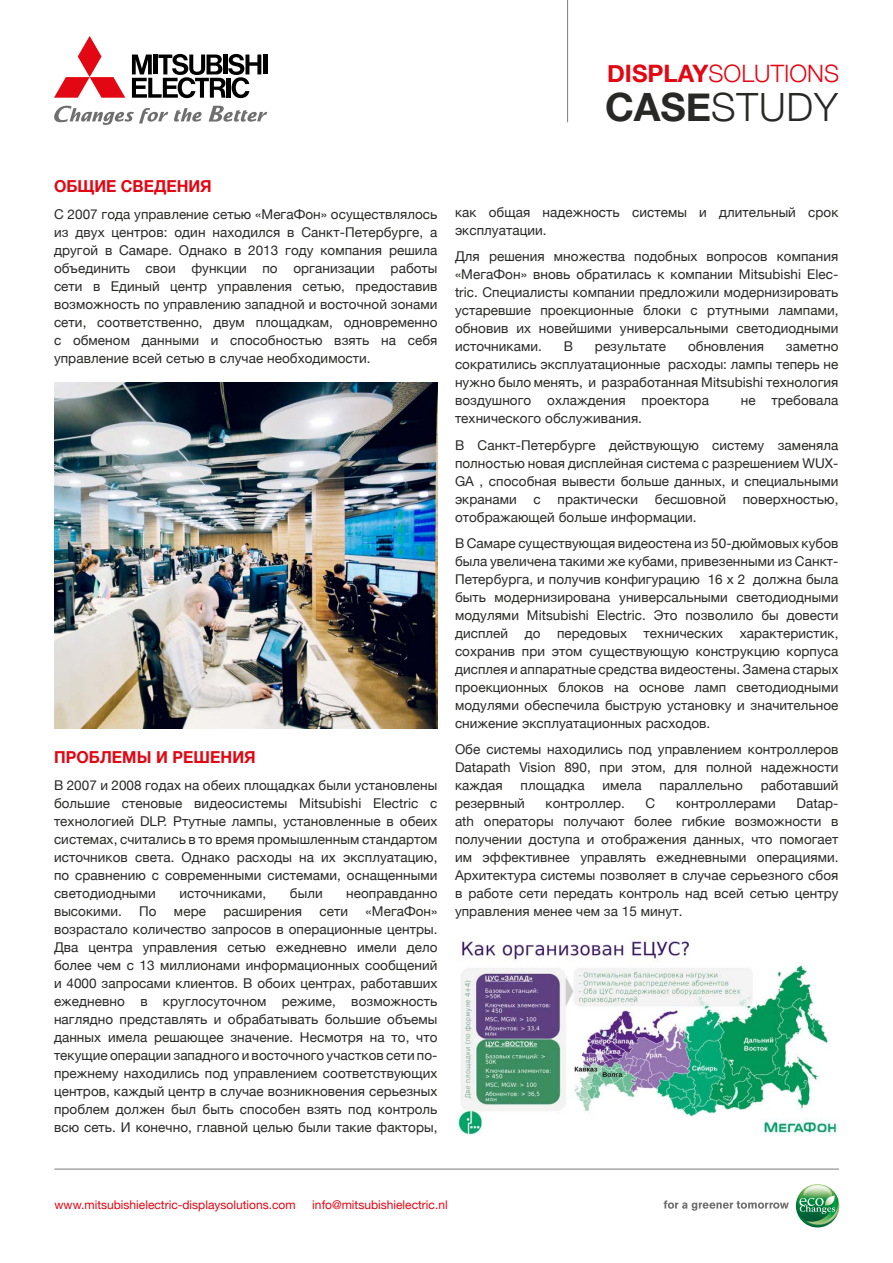
<style>
.page{position:relative;width:893px;height:1263px;background:#fff}
.page>*{position:absolute;margin:0;border:0;box-sizing:border-box;transform-origin:0 0}
.t1{font:300 39px "Helvetica Neue";letter-spacing:.02em;color:#282827}
.t2{font:300 24px "Helvetica Neue";color:#e30613}
.t3{font:700 16.5px "Helvetica Neue";letter-spacing:.005em;color:#e30613;scale:.96 1}
.t4{font:13.5px/18px "Helvetica Neue";letter-spacing:.005em;color:#282827;text-align:justify}
.t5{font:12px "Helvetica Neue";color:#e30613}
.s1{font-weight:700}
</style>
<div class="page">
<hr style="left:567px;top:0;width:1px;height:122px;background:#7c7b7b">
<svg style="left:209px;top:106px;width:58px;height:16px"></svg>
<svg style="left:54px;top:106px;width:114px;height:19px"></svg>
<svg style="left:174px;top:108px;width:28px;height:14px"></svg>
<svg style="left:54px;top:36px;width:71px;height:62px"></svg>
<hr style="left:263px;top:55px;width:4px;height:19px;background:#000">
<svg style="left:132px;top:54px;width:129px;height:44px"></svg>
<hr style="left:54px;top:1169px;width:785px;height:1px;background:#7c7b7b">
<svg style="left:664px;top:1200px;width:125px;height:11px"></svg>
<img style="left:796px;top:1184px;width:43px;height:43px;border-radius:22px">
<svg style="left:799px;top:1195px;width:36px;height:19px"></svg>
<img style="left:54px;top:383px;width:383px;height:346px">
<img style="left:456px;top:936px;width:382px;height:200px">
<h2 class="t2" style="left:607px;top:54px;width:234px"><span class="s1">DISPLAY</span>SOLUTIONS</h2>
<h1 class="t1" style="left:605px;top:76px;width:234px"><span class="s1">CASE</span>STUDY</h1>
<p class="t3" style="left:54px;top:174px;width:166px">ОБЩИЕ СВЕДЕНИЯ</p>
<p class="t4" style="left:54px;top:206px;width:385px">С 2007 года управление сетью «МегаФон» осуществлялось из двух центров: один находился в Санкт-Петербурге, а другой в Самаре. Однако в 2013 году компания решила объединить свои функции по организации работы сети в Единый центр управления сетью, предоставив возможность по управлению западной и восточной зонами сети, соответственно, двум площадкам, одновременно с обменом данными и способностью взять на себя управление всей сетью в случае необходимости.</p>
<p class="t3" style="left:54px;top:745px;width:212px">ПРОБЛЕМЫ И РЕШЕНИЯ</p>
<p class="t4" style="left:54px;top:777px;width:385px">В 2007 и 2008 годах на обеих площадках были установлены большие стеновые видеосистемы Mitsubishi Electric с технологией DLP. Ртутные лампы, установленные в обеих системах, считались в то время промышленным стандартом источников света. Однако расходы на их эксплуатацию, по сравнению с современными системами, оснащенными светодиодными</p>
<p class="t4" style="left:179px;top:885px;width:88px">источниками,</p>
<p class="t4" style="left:290px;top:885px;width:34px">были</p>
<p class="t4" style="left:346px;top:885px;width:93px">неоправданно</p>
<p class="t4" style="left:54px;top:903px;width:385px;text-indent:312px">«МегаФон» возрастало количество запросов в операционные центры.<br>Два центра управления сетью ежедневно имели дело более чем с 13 миллионами информационных сообщений и 4000 запросами клиентов. В обоих центрах, работавших ежедневно в круглосуточном режиме, возможность наглядно представлять и обрабатывать большие объемы данных имела решающее значение. Несмотря на то, что текущие операции западного и восточного участков сети по&shy;прежнему находились под управлением соответствующих центров, каждый центр в случае возникновения серьезных проблем должен был быть способен взять под контроль всю сеть. И конечно, главной целью были такие факторы,</p>
<p class="t4" style="left:54px;top:903px;width:69px">высокими.</p>
<p class="t4" style="left:139px;top:903px;width:19px">По</p>
<p class="t4" style="left:174px;top:903px;width:33px">мере</p>
<p class="t4" style="left:223px;top:903px;width:80px">расширения</p>
<p class="t4" style="left:320px;top:903px;width:30px">сети</p>
<p class="t4" style="left:455px;top:204px;width:385px">как общая надежность системы и длительный срок эксплуатации.</p>
<p class="t4" style="left:455px;top:248px;width:385px">Для решения множества подобных вопросов компания «МегаФон» вновь обратилась к компании Mitsubishi Elec&shy;tric. Специалисты компании предложили модернизировать устаревшие проекционные блоки с ртутными лампами, обновив их новейшими универсальными светодиодными источниками.</p>
<p class="t4" style="left:564px;top:338px;width:11px">В</p>
<p class="t4" style="left:595px;top:338px;width:73px">результате</p>
<p class="t4" style="left:688px;top:338px;width:77px">обновления</p>
<p class="t4" style="left:455px;top:338px;width:385px;text-indent:331px">заметно сократились эксплуатационные расходы: лампы теперь не нужно было менять, и разработанная Mitsubishi технология воздушного охлаждения проектора</p>
<p class="t4" style="left:741px;top:392px;width:99px">не требовала</p>
<p class="t4" style="left:455px;top:406px;width:385px;line-height:26.5px">технического обслуживания.<br>В Санкт-Петербурге действующую систему заменяла</p>
<p class="t4" style="left:455px;top:455px;width:385px">полностью новая дисплейная система с разрешением WUX-GA , способная вывести больше данных, и специальными экранами с практически бесшовной поверхностью, отображающей больше информации.</p>
<p class="t4" style="left:455px;top:535px;width:385px">В Самаре существующая видеостена из 50-дюймовых кубов была увеличена такими же кубами, привезенными из Санкт-Петербурга, и получив конфигурацию 16 х 2 должна была быть модернизирована универсальными светодиодными модулями Mitsubishi Electric. Это позволило бы довести дисплей до передовых технических характеристик, сохранив при этом существующую конструкцию корпуса дисплея и аппаратные средства видеостены. Замена старых проекционных блоков на основе ламп светодиодными модулями обеспечила быструю установку и значительное снижение эксплуатационных расходов.</p>
<p class="t4" style="left:455px;top:741px;width:385px">Обе системы находились под управлением контроллеров Datapath Vision 890, при этом, для полной надежности каждая</p>
<p class="t4" style="left:521px;top:777px;width:66px">площадка</p>
<p class="t4" style="left:602px;top:777px;width:41px">имела</p>
<p class="t4" style="left:660px;top:777px;width:85px">параллельно</p>
<p class="t4" style="left:761px;top:777px;width:79px">работавший</p>
<p class="t4" style="left:455px;top:795px;width:71px">резервный</p>
<p class="t4" style="left:546px;top:795px;width:81px">контроллер.</p>
<p class="t4" style="left:646px;top:795px;width:11px">С</p>
<p class="t4" style="left:676px;top:795px;width:101px">контроллерами</p>
<p class="t4" style="left:455px;top:795px;width:385px;text-indent:342px">Datap&shy;ath операторы получают более гибкие возможности в получении доступа и отображения данных, что помогает им эффективнее управлять ежедневными операциями.<br>Архитектура системы позволяет в случае серьезного сбоя в работе сети передать контроль над всей сетью центру управления менее чем за 15 минут.</p>
<p class="t5" style="left:55px;top:1196px;width:243px">www.mitsubishielectric-displaysolutions.com</p>
<p class="t5" style="left:312px;top:1196px;width:137px">info@mitsubishielectric.nl</p>
</div>
